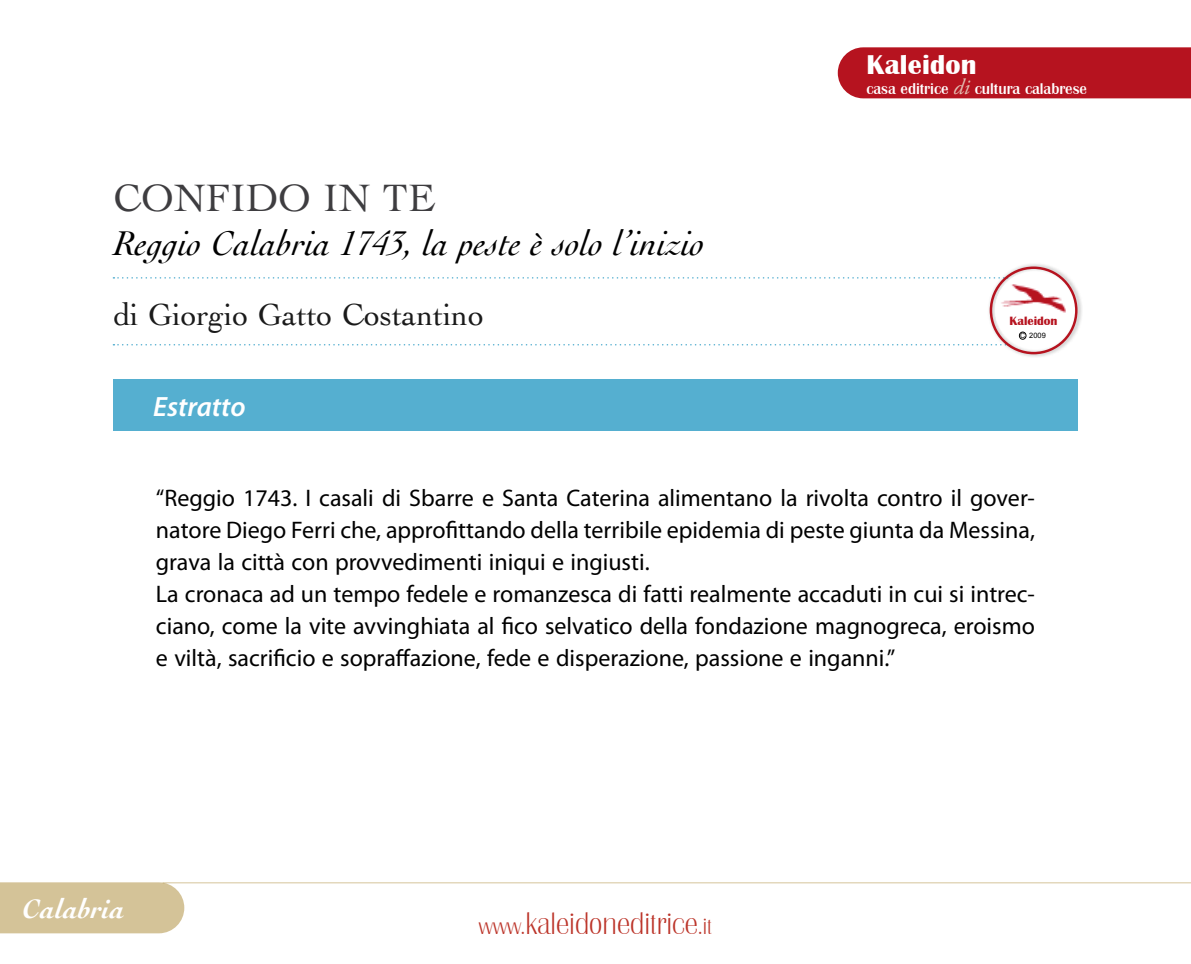
<style>
.page{position:relative;width:1191px;height:964px;background:#fff}
.page>*{position:absolute;margin:0;border:0;box-sizing:border-box;transform-origin:0 0}
.t1{font:40px "Cochin";color:#3e3d40}
.t2{font:italic 36px "Cochin";color:#000}
.t3{font:32px "Cochin";color:#000}
.t4{font:32px "Britannic D Extr Ligh";color:#bc352a}
.t5{font:700 28px "Britannic";letter-spacing:.01em;color:#fff}
.t6{font:italic 600 28px "Myriad Pro";color:#fff}
.t7{font:italic 700 28px "Cochin";color:#fff}
.t8{font:24px/32px "Myriad Pro";color:#000}
.t9{font:500 16px "Britannic T";color:#fff}
.t10{font:700 12.4px "Britannic";color:#b6131f}
.t11{font:7.4px "Arial";color:#000}
.s1{font-family:"Adobe Garamond Pro";font-weight:400;font-style:italic;font-size:22px;color:#e2bdb2}
.s2{font-size:7.2px}
.s3{font-size:24px}
</style>
<div class="page">
<div style="left:837px;top:47px;width:354px;height:51px;background:#b6131f"></div>
<div style="left:113px;top:380px;width:964px;height:51px;background:#55afd0"></div>
<svg style="left:113px;top:277px;width:873px;height:2px"></svg>
<svg style="left:113px;top:344px;width:874px;height:1px"></svg>
<div style="left:987px;top:262px;width:96px;height:96px;background:#000;opacity:.3"></div>
<div style="left:989px;top:266px;width:88px;height:88px;border:2px solid #b6131f;border-radius:50%"></div>
<div style="left:995px;top:272px;width:77px;height:76px;background:#fff;border-radius:50%"></div>
<img style="left:995px;top:275px;width:77px;height:45px">
<div style="left:1019px;top:332px;width:7px;height:7px;border:1px solid #000;border-radius:50%"></div>
<hr style="left:163px;top:882px;width:1028px;height:1px;background:#aa8832">
<div style="left:0;top:882px;width:184px;height:51px;background:#d4c398"></div>
<h1 class="t1" style="left:113px;top:175px;width:323px">CONFIDO IN TE</h1>
<h2 class="t2" style="left:113px;top:223px;width:592px">Reggio Calabria 1743, la peste è solo l’inizio</h2>
<h3 class="t3" style="left:113px;top:296px;width:372px">di Giorgio Gatto Costantino</h3>
<p class="t6" style="left:153px;top:389px;width:94px">Estratto</p>
<p class="t5" style="left:866px;top:49px;width:112px">Kaleidon</p>
<p class="t9" style="left:866px;top:80px;width:222px">casa editrice <span class="s1">di</span> cultura calabrese</p>
<p class="t10" style="left:1009px;top:314px;width:49px">Kaleidon</p>
<p class="t11" style="left:1020px;top:331px;width:27px"><span class="s2">C</span> 2009</p>
<p class="t8" style="left:156px;top:481px;width:880px">“Reggio 1743. I casali di Sbarre e Santa Caterina alimentano la rivolta contro il gover&shy;natore Diego Ferri che, approfittando della terribile epidemia di peste giunta da Messina, grava la città con provvedimenti iniqui e ingiusti.<br>La cronaca ad un tempo fedele e romanzesca di fatti realmente accaduti in cui si intrec&shy;ciano, come la vite avvinghiata al fico selvatico della fondazione magnogreca, eroismo e viltà, sacrificio e sopraffazione, fede e disperazione, passione e inganni.”</p>
<p class="t7" style="left:23px;top:892px;width:104px">Calabria</p>
<h3 class="t4" style="left:479px;top:906px;width:235px"><span class="s3">www.</span>kaleidoneditrice<span class="s3">.it</span></h3>
</div>
